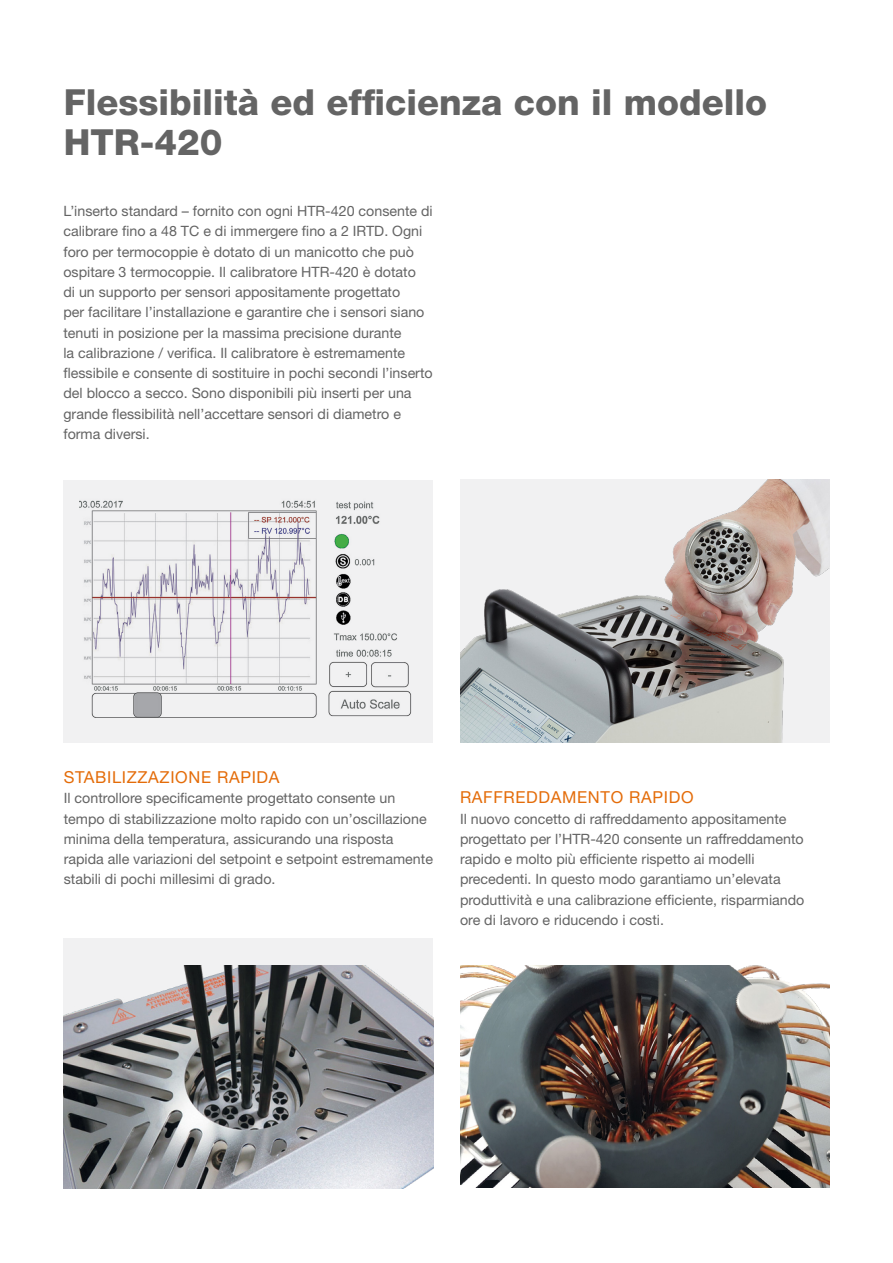
<style>
.page{position:relative;width:893px;height:1263px;background:#fff}
.page>*{position:absolute;margin:0;border:0;box-sizing:border-box;transform-origin:0 0}
.t1{font:800 36px/40.5px "Helvetica Neue LT Pro";color:#646464}
.t2{font:16.5px "Helvetica Neue LT Pro";letter-spacing:.04em;color:#e46c09}
.t3{font:14.25px/20.2px "Helvetica Neue LT Pro";color:#646464}
</style>
<div class="page">
<div style="left:64px;top:480px;width:369px;height:262px;background:#f1f1f2"></div>
<div style="left:63px;top:938px;width:370px;height:223px;background:#f1f1f2"></div>
<img style="left:460px;top:965px;width:369px;height:222px">
<img style="left:64px;top:965px;width:369px;height:223px">
<img style="left:79px;top:500px;width:333px;height:217px">
<img style="left:460px;top:480px;width:369px;height:262px">
<h1 class="t1" style="left:64px;top:82px;width:705px">Flessibilità ed efficienza con il modello<br>HTR-420</h1>
<p class="t3" style="left:63px;top:200px;width:371px">L’inserto standard – fornito con ogni HTR-420 consente di calibrare fino a 48 TC e di immergere fino a 2 IRTD. Ogni foro per termocoppie è dotato di un manicotto che può ospitare 3 termocoppie. Il calibratore HTR-420 è dotato<br>di un supporto per sensori appositamente progettato<br>per facilitare l’installazione e garantire che i sensori siano tenuti in posizione per la massima precisione durante<br>la calibrazione / verifica. Il calibratore è estremamente flessibile e consente di sostituire in pochi secondi l’inserto del blocco a secco. Sono disponibili più inserti per una grande flessibilità nell’accettare sensori di diametro e forma diversi.</p>
<p class="t2" style="left:64px;top:767px;width:217px">STABILIZZAZIONE RAPIDA</p>
<p class="t3" style="left:64px;top:788px;width:371px">Il controllore specificamente progettato consente un tempo di stabilizzazione molto rapido con un’oscillazione minima della temperatura, assicurando una risposta rapida alle variazioni del setpoint e setpoint estremamente stabili di pochi millesimi di grado.</p>
<p class="t2" style="left:460px;top:787px;width:235px">RAFFREDDAMENTO RAPIDO</p>
<p class="t3" style="left:460px;top:808px;width:346px">Il nuovo concetto di raffreddamento appositamente progettato per l’HTR-420 consente un raffreddamento rapido e molto più efficiente rispetto ai modelli precedenti. In questo modo garantiamo un’elevata produttività e una calibrazione efficiente, risparmiando ore di lavoro e riducendo i costi.</p>
</div>
